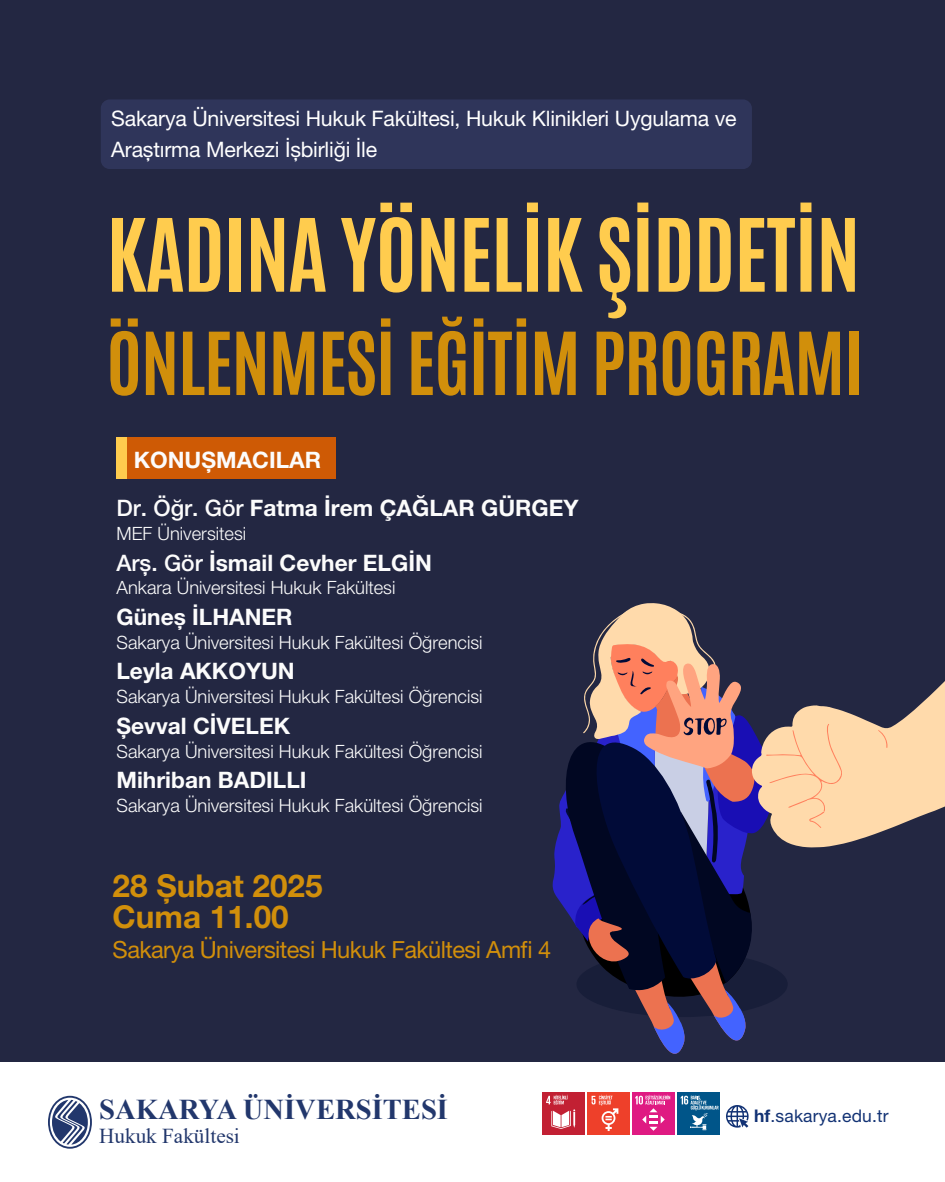
<style>
.page{position:relative;width:945px;height:1182px;background:#fff}
.page>*{position:absolute;margin:0;border:0;box-sizing:border-box;transform-origin:0 0}
.t1{font:85.75px "Antonio";letter-spacing:-.01em;color:#ffcc4e}
.t2{font:73.67px "Antonio";letter-spacing:-.01em;color:#d18f0b}
.t3{font:700 31.5px/30.6px "Helvetica Neue LT Pro";color:#d18f0b}
.t4{font:700 28.61px "Times New Roman";color:#22376c}
.t5{font:23.62px "Helvetica Neue LT Pro";letter-spacing:-.025em;color:#d18f0b}
.t6{font:700 22.75px "Helvetica Neue LT Pro";color:#fcfcfc}
.t7{font:700 22.66px "Helvetica Neue LT Pro";color:#fcfcfc}
.t8{font:21.35px/30.6px "Helvetica Neue LT Pro";letter-spacing:-.01em;color:#fff}
.t9{font:21.18px "Times New Roman";color:#22376c}
.t10{font:300 18.29px "Helvetica Neue LT Pro";color:#fcfcfc}
.t11{font:17.41px "Helvetica Neue LT Pro";letter-spacing:.01em;color:#123274}
.s1{font-weight:500}
.s2{font-weight:700}
</style>
<div class="page">
<div style="left:0;top:0;width:945px;height:1061px;background:#232742"></div>
<div style="left:101px;top:99px;width:651px;height:70px;background:#2f355a;border-radius:9px"></div>
<svg style="left:48px;top:1095px;width:44px;height:53px"></svg>
<svg style="left:726px;top:1105px;width:23px;height:22px"></svg>
<svg style="left:553px;top:603px;width:392px;height:451px"></svg>
<div style="left:117px;top:437px;width:219px;height:42px;background:#ce5a05"></div>
<div style="left:117px;top:437px;width:10px;height:42px;background:#ffcc4e"></div>
<div style="left:542px;top:1092px;width:43px;height:42px;background:#c22033"></div>
<svg style="left:546px;top:1094px;width:29px;height:34px"></svg>
<div style="left:587px;top:1092px;width:43px;height:42px;background:#ee402a"></div>
<svg style="left:592px;top:1094px;width:26px;height:36px"></svg>
<div style="left:632px;top:1092px;width:43px;height:42px;background:#df1a82"></div>
<svg style="left:635px;top:1094px;width:35px;height:36px"></svg>
<div style="left:677px;top:1092px;width:43px;height:42px;background:#005589"></div>
<svg style="left:681px;top:1095px;width:38px;height:35px"></svg>
<p class="t8" style="left:111px;top:103px;width:627px">Sakarya Üniversitesi Hukuk Fakültesi, Hukuk Klinikleri Uygulama ve<br>Araștırma Merkezi İșbirliği İle</p>
<h1 class="t1" style="left:107px;top:194px;width:755px">KADINA YÖNELİK ŞİDDETİN</h1>
<h2 class="t2" style="left:107px;top:311px;width:758px">ÖNLENMESİ EĞİTİM PROGRAMI</h2>
<p class="t7" style="left:134px;top:446px;width:189px">KONUȘMACILAR</p>
<p class="t6" style="left:117px;top:494px;width:464px"><span class="s1">Dr. Öğr. Gör</span> Fatma İrem ÇAĞLAR GÜRGEY</p>
<p class="t10" style="left:117px;top:522px;width:131px">MEF Üniversitesi</p>
<p class="t6" style="left:117px;top:548px;width:317px"><span class="s1">Arș. Gör</span> İsmail Cevher ELGİN</p>
<p class="t10" style="left:117px;top:576px;width:281px">Ankara Üniversitesi Hukuk Fakültesi</p>
<p class="t6" style="left:117px;top:602px;width:178px">Güneș İLHANER</p>
<p class="t10" style="left:117px;top:631px;width:368px">Sakarya Üniversitesi Hukuk Fakültesi Öğrencisi</p>
<p class="t6" style="left:117px;top:657px;width:180px">Leyla AKKOYUN</p>
<p class="t10" style="left:117px;top:685px;width:368px">Sakarya Üniversitesi Hukuk Fakültesi Öğrencisi</p>
<p class="t6" style="left:117px;top:711px;width:175px">Șevval CİVELEK</p>
<p class="t10" style="left:117px;top:739px;width:368px">Sakarya Üniversitesi Hukuk Fakültesi Öğrencisi</p>
<p class="t6" style="left:117px;top:765px;width:192px">Mihriban BADILLI</p>
<p class="t10" style="left:117px;top:794px;width:368px">Sakarya Üniversitesi Hukuk Fakültesi Öğrencisi</p>
<h3 class="t3" style="left:113px;top:870px;width:212px">28 Șubat 2025<br>Cuma 11.00</h3>
<p class="t5" style="left:113px;top:934px;width:440px">Sakarya Üniversitesi Hukuk Fakültesi Amfi 4</p>
<h3 class="t4" style="left:99px;top:1089px;width:350px">SAKARYA ÜNİVERSİTESİ</h3>
<p class="t9" style="left:99px;top:1120px;width:142px">Hukuk Fakültesi</p>
<p class="t11" style="left:754px;top:1105px;width:136px"><span class="s2">hf</span>.sakarya.edu.tr</p>
</div>
